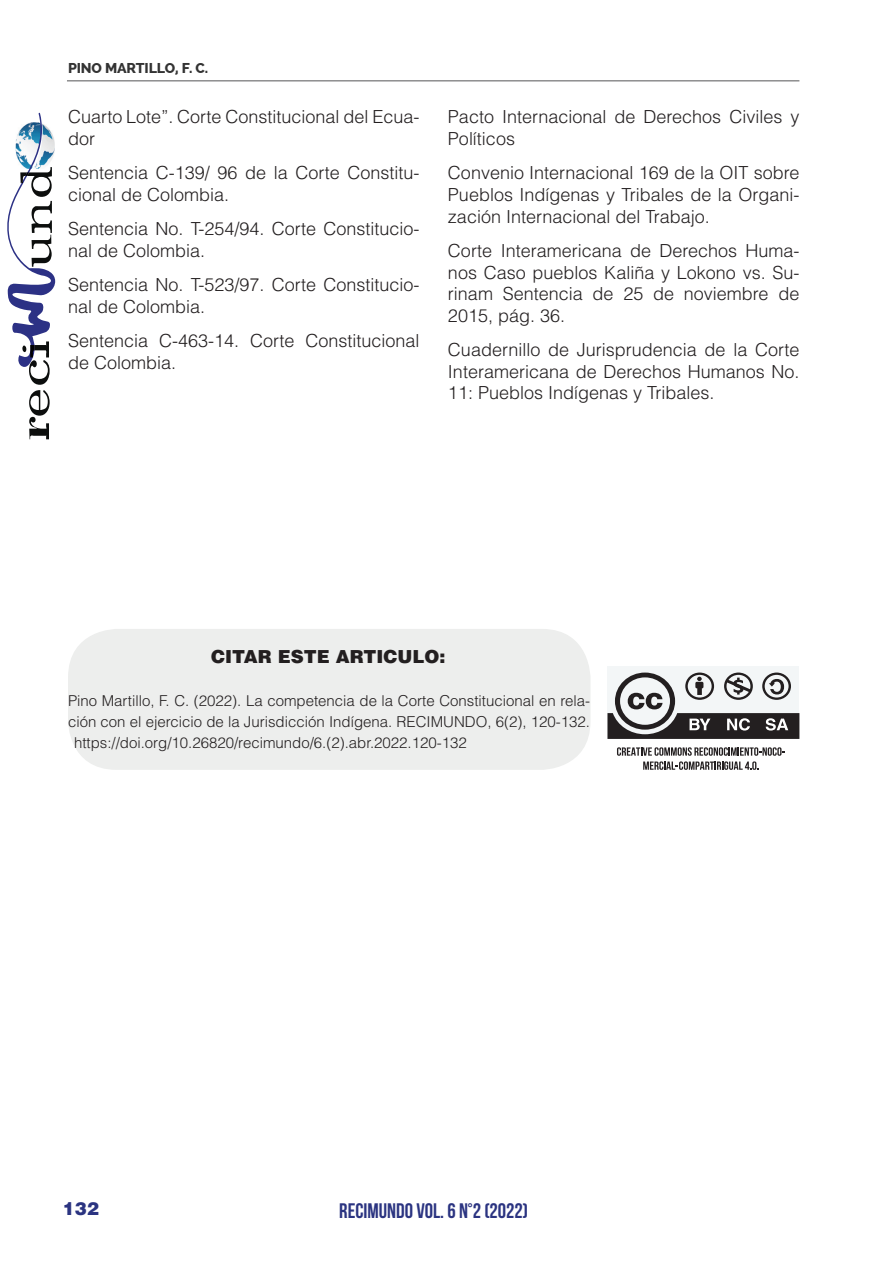
<style>
.page{position:relative;width:893px;height:1263px;background:#fff}
.page>*{position:absolute;margin:0;border:0;box-sizing:border-box;transform-origin:0 0}
.t1{font:700 21px "Bebas Neue";color:#2b3481}
.t2{font:300 18px/21.6px "Helvetica LT Std";color:#231f20}
.t3{font:900 18px "Helvetica LT Std";color:#231f20}
.t4{font:900 18px "Helvetica LT Std";color:#2b3481}
.t5{font:300 15px "Helvetica LT Std";color:#231f20}
.t6{font:800 14.25px "Raleway";letter-spacing:-.01em;color:#333}
</style>
<div class="page">
<hr style="left:67px;top:80px;width:732px;height:1px;background:#545557">
<svg style="left:7px;top:113px;width:48px;height:326px"></svg>
<svg style="left:617px;top:747px;width:168px;height:23px"></svg>
<div style="left:607px;top:666px;width:192px;height:73px;background:#f3f6f7"></div>
<svg style="left:607px;top:672px;width:192px;height:67px"></svg>
<div style="left:68px;top:629px;width:522px;height:141px;background:#edeeed;border-radius:49px"></div>
<p class="t6" style="left:68px;top:60px;width:142px">PINO MARTILLO, F. C.</p>
<p class="t2" style="left:68px;top:106px;width:353px">Cuarto Lote”. Corte Constitucional del Ecua&shy;dor</p>
<p class="t2" style="left:68px;top:162px;width:353px">Sentencia C-139/ 96 de la Corte Constitu&shy;cional de Colombia.</p>
<p class="t2" style="left:68px;top:218px;width:353px">Sentencia No. T-254/94. Corte Constitucio&shy;nal de Colombia.</p>
<p class="t2" style="left:68px;top:274px;width:353px">Sentencia No. T-523/97. Corte Constitucio&shy;nal de Colombia.</p>
<p class="t2" style="left:68px;top:330px;width:353px">Sentencia C-463-14. Corte Constitucional de Colombia.</p>
<p class="t2" style="left:448px;top:106px;width:353px">Pacto Internacional de Derechos Civiles y<br>Políticos</p>
<p class="t2" style="left:448px;top:162px;width:353px;text-align:justify">Convenio Internacional 169 de la OIT sobre Pueblos Indígenas y Tribales de la Organi&shy;zación Internacional del Trabajo.</p>
<p class="t2" style="left:448px;top:240px;width:353px;text-align:justify">Corte Interamericana de Derechos Huma&shy;nos Caso pueblos Kaliña y Lokono vs. Su&shy;rinam Sentencia de 25 de noviembre de 2015, pág. 36.</p>
<p class="t2" style="left:448px;top:339px;width:353px;text-align:justify">Cuadernillo de Jurisprudencia de la Corte Interamericana de Derechos Humanos No.<br>11: Pueblos Indígenas y Tribales.</p>
<p class="t3" style="left:211px;top:645px;width:236px">CITAR ESTE ARTICULO:</p>
<p class="t5" style="left:68px;top:691px;width:524px">Pino Martillo, F. C. (2022). La competencia de la Corte Constitucional en rela-</p>
<p class="t5" style="left:68px;top:712px;width:524px">ción con el ejercicio de la Jurisdicción Indígena. RECIMUNDO, 6(2), 120-132.</p>
<p class="t5" style="left:74px;top:733px;width:394px">https://doi.org/10.26820/recimundo/6.(2).abr.2022.120-132</p>
<p class="t4" style="left:63px;top:1197px;width:38px">132</p>
<p class="t1" style="left:339px;top:1199px;width:190px">RECIMUNDO VOL. 6 N°2 (2022)</p>
</div>
